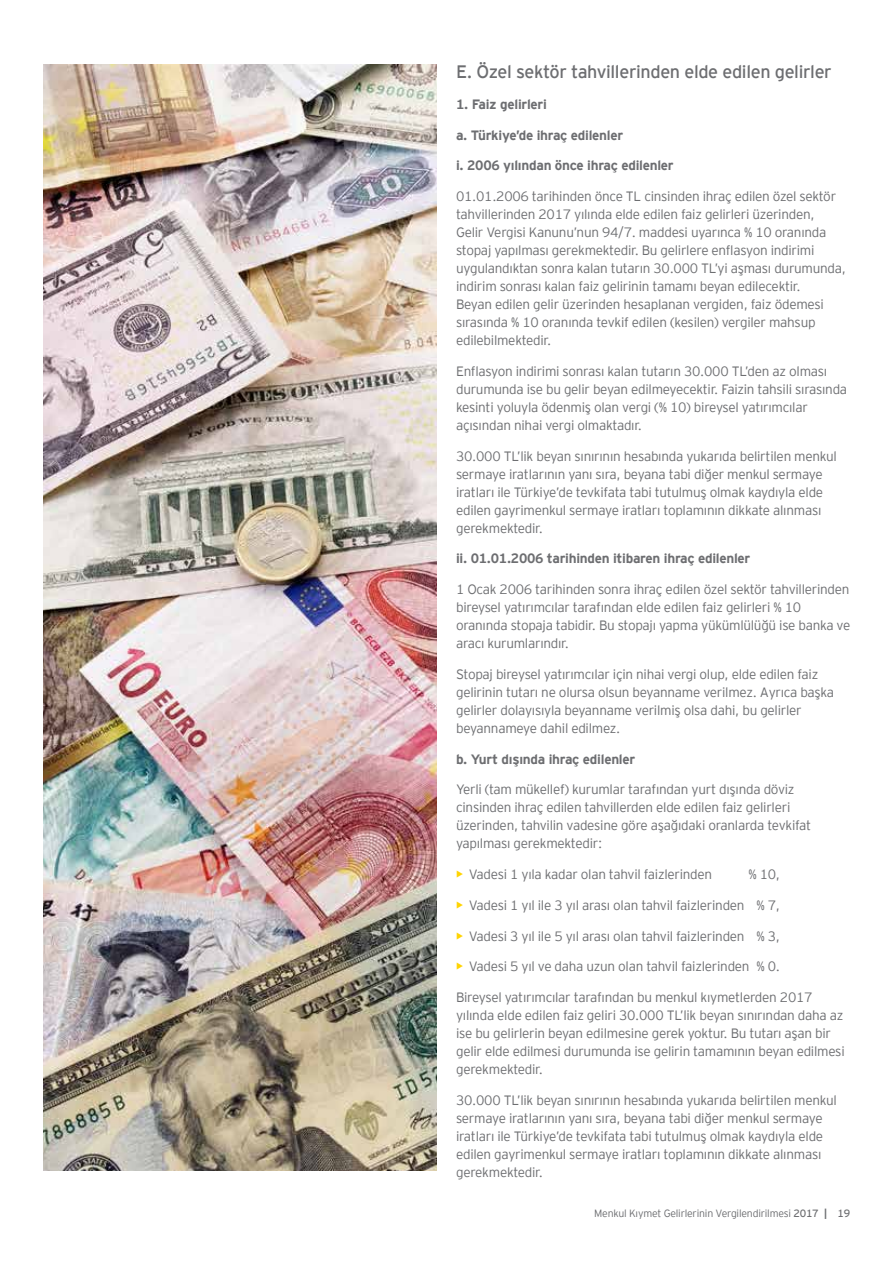
<style>
.page{position:relative;width:893px;height:1263px;background:#fff}
.page>*{position:absolute;margin:0;border:0;box-sizing:border-box;transform-origin:0 0}
.t1{font:18px "EY Interstate";letter-spacing:-.02em;color:#6d6e71}
.t2{font:300 13.5px/18px "EY Interstate";letter-spacing:-.02em;color:#6d6e71}
.t3{font:700 13.5px "EY Interstate";letter-spacing:-.02em;color:#6d6e71}
.t4{font:300 10.5px "EY Interstate";letter-spacing:-.02em;color:#6d6e71}
.s1{font-weight:700;color:#ffd400}
.s2{font-weight:400}
.s3{font-weight:700}
</style>
<div class="page">
<img style="left:43px;top:65px;width:393px;height:1106px">
<h1 class="t1" style="left:456px;top:59px;width:377px">E. Özel sektör tahvillerinden elde edilen gelirler</h1>
<p class="t3" style="left:456px;top:94px;width:92px">1. Faiz gelirleri</p>
<p class="t3" style="left:456px;top:125px;width:169px">a. Türkiye’de ihraç edilenler</p>
<p class="t3" style="left:456px;top:156px;width:219px">i. 2006 yılından önce ihraç edilenler</p>
<p class="t2" style="left:456px;top:187px;width:391px">01.01.2006 tarihinden önce TL cinsinden ihraç edilen özel sektör tahvillerinden 2017 yılında elde edilen faiz gelirleri üzerinden,<br>Gelir Vergisi Kanunu’nun 94/7. maddesi uyarınca % 10 oranında stopaj yapılması gerekmektedir. Bu gelirlere enflasyon indirimi uygulandıktan sonra kalan tutarın 30.000 TL’yi aşması durumunda, indirim sonrası kalan faiz gelirinin tamamı beyan edilecektir.<br>Beyan edilen gelir üzerinden hesaplanan vergiden, faiz ödemesi sırasında % 10 oranında tevkif edilen (kesilen) vergiler mahsup edilebilmektedir.</p>
<p class="t2" style="left:456px;top:361px;width:393px">Enflasyon indirimi sonrası kalan tutarın 30.000 TL’den az olması durumunda ise bu gelir beyan edilmeyecektir. Faizin tahsili sırasında kesinti yoluyla ödenmiş olan vergi (% 10) bireysel yatırımcılar açısından nihai vergi olmaktadır.</p>
<p class="t2" style="left:456px;top:446px;width:382px">30.000 TL’lik beyan sınırının hesabında yukarıda belirtilen menkul sermaye iratlarının yanı sıra, beyana tabi diğer menkul sermaye iratları ile Türkiye’de tevkifata tabi tutulmuş olmak kaydıyla elde edilen gayrimenkul sermaye iratları toplamının dikkate alınması gerekmektedir.</p>
<p class="t3" style="left:456px;top:549px;width:296px">ii. 01.01.2006 tarihinden itibaren ihraç edilenler</p>
<p class="t2" style="left:456px;top:580px;width:396px">1 Ocak 2006 tarihinden sonra ihraç edilen özel sektör tahvillerinden bireysel yatırımcılar tarafından elde edilen faiz gelirleri % 10 oranında stopaja tabidir. Bu stopajı yapma yükümlülüğü ise banka ve aracı kurumlarındır.</p>
<p class="t2" style="left:456px;top:664px;width:380px">Stopaj bireysel yatırımcılar için nihai vergi olup, elde edilen faiz gelirinin tutarı ne olursa olsun beyanname verilmez. Ayrıca başka gelirler dolayısıyla beyanname verilmiş olsa dahi, bu gelirler beyannameye dahil edilmez.</p>
<p class="t3" style="left:456px;top:749px;width:181px">b. Yurt dışında ihraç edilenler</p>
<p class="t2" style="left:456px;top:780px;width:357px">Yerli (tam mükellef) kurumlar tarafından yurt dışında döviz cinsinden ihraç edilen tahvillerden elde edilen faiz gelirleri üzerinden, tahvilin vadesine göre aşağıdaki oranlarda tevkifat yapılması gerekmektedir:</p>
<p class="t2" style="left:456px;top:865px;width:258px"><span class="s1">•</span> Vadesi 1 yıla kadar olan tahvil faizlerinden</p>
<p class="t2" style="left:748px;top:865px;width:33px">% 10,</p>
<p class="t2" style="left:456px;top:895px;width:326px"><span class="s1">•</span> Vadesi 1 yıl ile 3 yıl arası olan tahvil faizlerinden % 7,</p>
<p class="t2" style="left:456px;top:926px;width:325px"><span class="s1">•</span> Vadesi 3 yıl ile 5 yıl arası olan tahvil faizlerinden % 3,</p>
<p class="t2" style="left:456px;top:957px;width:326px"><span class="s1">•</span> Vadesi 5 yıl ve daha uzun olan tahvil faizlerinden % 0.</p>
<p class="t2" style="left:456px;top:988px;width:390px">Bireysel yatırımcılar tarafından bu menkul kıymetlerden 2017 yılında elde edilen faiz geliri 30.000 TL’lik beyan sınırından daha az ise bu gelirlerin beyan edilmesine gerek yoktur. Bu tutarı aşan bir gelir elde edilmesi durumunda ise gelirin tamamının beyan edilmesi gerekmektedir.</p>
<p class="t2" style="left:456px;top:1090px;width:382px">30.000 TL’lik beyan sınırının hesabında yukarıda belirtilen menkul sermaye iratlarının yanı sıra, beyana tabi diğer menkul sermaye iratları ile Türkiye’de tevkifata tabi tutulmuş olmak kaydıyla elde edilen gayrimenkul sermaye iratları toplamının dikkate alınması gerekmektedir.</p>
<p class="t4" style="left:594px;top:1206px;width:258px">Menkul Kıymet Gelirlerinin Vergilendirilmesi <span class="s2">2017</span> <span class="s3">|</span> <span class="s2">19</span></p>
</div>
